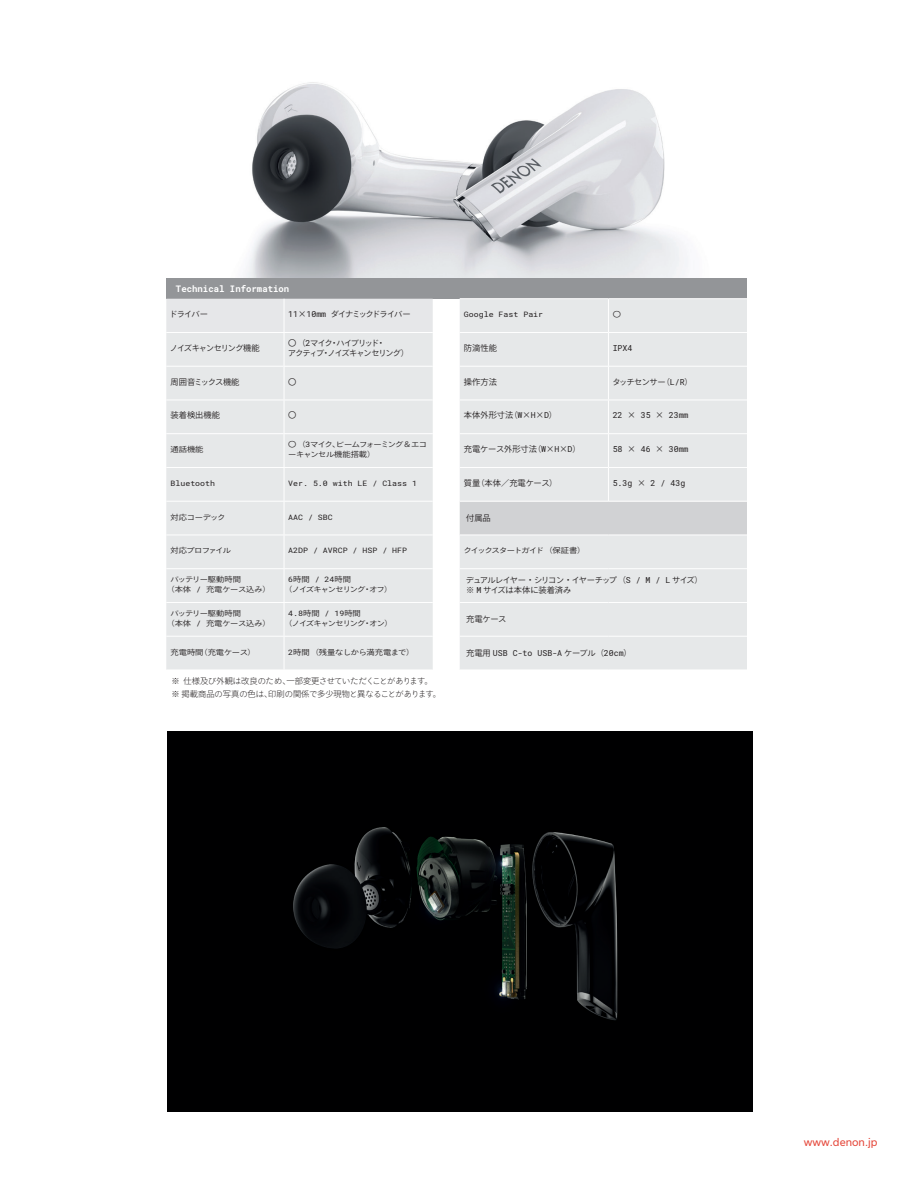
<style>
.page{position:relative;width:918px;height:1188px;background:#fff}
.page>*{position:absolute;margin:0;border:0;box-sizing:border-box;transform-origin:0 0}
.t1{font:10.5px "Usual";color:#e5483b}
.t2{font:700 9px "Roboto Mono";color:#fff}
.t3{font:8.25px/10.5px "Ryo Gothic Plus N";letter-spacing:-.06em;color:#231f20}
.t4{font:300 8.25px/13.5px "Ryo Gothic Plus N";color:#231f20}
.t5{font:8.25px "Roboto Mono";color:#231f20}
.t6{font:8.25px/10.5px "Ryo Gothic Plus N";letter-spacing:-.135em;color:#231f20}
.t7{font:8.25px "Ryo Gothic Plus N";letter-spacing:-.01em;color:#231f20}
.t8{font:8.25px "Ryo Gothic Plus N";letter-spacing:-.145em;color:#231f20}
.t9{font:8.25px "Ryo Gothic Plus N";letter-spacing:-.11em;color:#231f20}
.t10{font:7.35px "Roboto Mono";color:#231f20;scale:1.11 1}
.t11{font:7.35px/10.5px "Ryo Gothic Plus N";letter-spacing:-.02em;color:#231f20;scale:1.11 1}
.t12{font:7.35px/10.5px "Ryo Gothic Plus N";letter-spacing:-.06em;color:#231f20;scale:1.11 1}
.t13{font:7.35px "Ryo Gothic Plus N";letter-spacing:-.12em;color:#231f20;scale:1.11 1}
.t14{font:7.35px "Ryo Gothic Plus N";letter-spacing:-.11em;color:#231f20;scale:1.11 1}
.t15{font:7.35px "Ryo Gothic Plus N";letter-spacing:-.04em;color:#231f20;scale:1.11 1}
.t16{font:7.35px "Ryo Gothic Plus N";color:#231f20;scale:1.11 1}
.t17{font:7.35px "Ryo Gothic Plus N";letter-spacing:-.09em;color:#231f20;scale:1.11 1}
.t18{font:7.35px "Ryo Gothic Plus N";letter-spacing:-.035em;color:#231f20;scale:1.11 1}
.s1{font-family:"Roboto Mono"}
.s2{font-family:"Ryo Gothic Plus N"}
</style>
<div class="page">
<div style="left:166px;top:278px;width:581px;height:21px;background:#939598"></div>
<div style="left:166px;top:299px;width:581px;height:371px;background:#e6e8e9"></div>
<div style="left:166px;top:332px;width:581px;height:304px;background:#e6e8e9"></div>
<div style="left:460px;top:502px;width:287px;height:33px;background:#d1d2d4"></div>
<hr style="left:284px;top:299px;width:1px;height:33px;background:#fff">
<hr style="left:166px;top:332px;width:118px;height:1px;background:#fff">
<hr style="left:284px;top:332px;width:149px;height:1px;background:#fff">
<hr style="left:460px;top:332px;width:148px;height:1px;background:#fff">
<hr style="left:608px;top:333px;width:1px;height:33px;background:#fff">
<hr style="left:608px;top:367px;width:1px;height:33px;background:#fff">
<hr style="left:166px;top:400px;width:118px;height:1px;background:#fff">
<hr style="left:284px;top:400px;width:1px;height:33px;background:#fff">
<hr style="left:460px;top:400px;width:148px;height:1px;background:#fff">
<hr style="left:608px;top:400px;width:1px;height:33px;background:#fff">
<hr style="left:608px;top:434px;width:1px;height:33px;background:#fff">
<hr style="left:166px;top:467px;width:118px;height:1px;background:#fff">
<hr style="left:460px;top:467px;width:148px;height:1px;background:#fff">
<hr style="left:608px;top:468px;width:1px;height:33px;background:#fff">
<hr style="left:166px;top:366px;width:118px;height:1px;background:#fff">
<hr style="left:460px;top:366px;width:148px;height:1px;background:#fff">
<hr style="left:166px;top:433px;width:118px;height:1px;background:#fff">
<hr style="left:460px;top:433px;width:148px;height:1px;background:#fff">
<hr style="left:460px;top:501px;width:148px;height:1px;background:#fff">
<hr style="left:284px;top:434px;width:1px;height:33px;background:#fff">
<hr style="left:284px;top:468px;width:1px;height:33px;background:#fff">
<hr style="left:284px;top:333px;width:1px;height:33px;background:#fff">
<hr style="left:284px;top:367px;width:1px;height:33px;background:#fff">
<hr style="left:284px;top:366px;width:149px;height:1px;background:#fff">
<hr style="left:608px;top:332px;width:139px;height:1px;background:#fff">
<hr style="left:608px;top:366px;width:139px;height:1px;background:#fff">
<hr style="left:284px;top:400px;width:149px;height:1px;background:#fff">
<hr style="left:608px;top:400px;width:139px;height:1px;background:#fff">
<hr style="left:284px;top:433px;width:149px;height:1px;background:#fff">
<hr style="left:608px;top:433px;width:139px;height:1px;background:#fff">
<hr style="left:284px;top:467px;width:149px;height:1px;background:#fff">
<hr style="left:608px;top:467px;width:139px;height:1px;background:#fff">
<hr style="left:608px;top:501px;width:139px;height:1px;background:#fff">
<hr style="left:460px;top:602px;width:148px;height:1px;background:#fff">
<hr style="left:608px;top:602px;width:139px;height:1px;background:#fff">
<hr style="left:460px;top:636px;width:148px;height:1px;background:#fff">
<hr style="left:608px;top:636px;width:139px;height:1px;background:#fff">
<hr style="left:284px;top:603px;width:1px;height:33px;background:#fff">
<hr style="left:460px;top:298px;width:148px;height:1px;background:#fff">
<hr style="left:166px;top:501px;width:118px;height:1px;background:#fff">
<hr style="left:166px;top:535px;width:118px;height:1px;background:#fff">
<hr style="left:460px;top:535px;width:148px;height:1px;background:#fff">
<hr style="left:166px;top:568px;width:118px;height:1px;background:#fff">
<hr style="left:460px;top:568px;width:148px;height:1px;background:#fff">
<hr style="left:608px;top:568px;width:139px;height:1px;background:#fff">
<hr style="left:166px;top:636px;width:118px;height:1px;background:#fff">
<hr style="left:166px;top:602px;width:118px;height:1px;background:#fff">
<hr style="left:608px;top:299px;width:1px;height:33px;background:#fff">
<hr style="left:284px;top:502px;width:1px;height:33px;background:#fff">
<hr style="left:284px;top:535px;width:1px;height:33px;background:#fff">
<hr style="left:284px;top:569px;width:1px;height:33px;background:#fff">
<hr style="left:284px;top:637px;width:1px;height:33px;background:#fff">
<hr style="left:608px;top:298px;width:139px;height:1px;background:#fff">
<hr style="left:284px;top:501px;width:149px;height:1px;background:#fff">
<hr style="left:284px;top:535px;width:149px;height:1px;background:#fff">
<hr style="left:608px;top:535px;width:139px;height:1px;background:#fff">
<hr style="left:284px;top:568px;width:149px;height:1px;background:#fff">
<hr style="left:284px;top:636px;width:149px;height:1px;background:#fff">
<hr style="left:284px;top:602px;width:149px;height:1px;background:#fff">
<img style="left:167px;top:732px;width:585px;height:379px">
<img style="left:245px;top:82px;width:443px;height:196px">
<p class="t2" style="left:176px;top:282px;width:115px">Technical Information</p>
<p class="t3" style="left:169px;top:309px;width:40px">ドライバー</p>
<p class="t8" style="left:288px;top:309px;width:124px"><span class="s1">11</span>×<span class="s1">10mm</span> ダイナミックドライバー</p>
<p class="t10" style="left:464px;top:309px;width:73px">Google Fast Pair</p>
<p class="t12" style="left:613px;top:310px;width:9px">〇</p>
<p class="t9" style="left:170px;top:343px;width:92px">ノイズキャンセリング機能</p>
<p class="t6" style="left:288px;top:338px;width:123px">〇（<span class="s1">2</span>マイク・ハイブリッド・<br>アクティブ・ノイズキャンセリング）</p>
<p class="t3" style="left:464px;top:343px;width:34px">防滴性能</p>
<p class="t5" style="left:613px;top:342px;width:21px">IPX4</p>
<p class="t3" style="left:171px;top:377px;width:70px">周囲音ミックス機能</p>
<p class="t3" style="left:288px;top:377px;width:10px">〇</p>
<p class="t3" style="left:464px;top:377px;width:34px">操作方法</p>
<p class="t3" style="left:612px;top:377px;width:82px">タッチセンサー（<span class="s1">L/R</span>）</p>
<p class="t3" style="left:171px;top:410px;width:51px">装着検出機能</p>
<p class="t3" style="left:288px;top:410px;width:10px">〇</p>
<p class="t3" style="left:464px;top:410px;width:95px">本体外形寸法（<span class="s1">W</span>×<span class="s1">H</span>×<span class="s1">D</span>）</p>
<p class="t5" style="left:613px;top:410px;width:77px">22 <span class="s2">×</span> 35 <span class="s2">×</span> 23mm</p>
<p class="t12" style="left:171px;top:445px;width:31px">通話機能</p>
<p class="t12" style="left:288px;top:439px;width:127px">〇（<span class="s1">3</span>マイク、ビームフォーミング＆エコーキャンセル機能搭載）</p>
<p class="t7" style="left:464px;top:444px;width:118px">充電ケース外形寸法（<span class="s1">W</span>×<span class="s1">H</span>×<span class="s1">D</span>）</p>
<p class="t5" style="left:613px;top:443px;width:77px">58 <span class="s2">×</span> 46 <span class="s2">×</span> 30mm</p>
<p class="t10" style="left:171px;top:478px;width:42px">Bluetooth</p>
<p class="t10" style="left:288px;top:478px;width:117px">Ver. 5.0 with LE / Class 1</p>
<p class="t7" style="left:464px;top:478px;width:95px">質量（本体／充電ケース）</p>
<p class="t5" style="left:613px;top:477px;width:74px">5.3g <span class="s2">×</span> 2 / 43g</p>
<p class="t18" style="left:171px;top:512px;width:51px">対応コーデック</p>
<p class="t10" style="left:288px;top:512px;width:42px">AAC / SBC</p>
<p class="t3" style="left:466px;top:513px;width:26px">付属品</p>
<p class="t17" style="left:171px;top:546px;width:56px">対応プロファイル</p>
<p class="t10" style="left:288px;top:546px;width:109px">A2DP / AVRCP / HSP / HFP</p>
<p class="t14" style="left:463px;top:546px;width:111px">クイックスタートガイド（保証書）</p>
<p class="t11" style="left:167px;top:574px;width:95px;text-indent:4px">バッテリー駆動時間<br>（本体 <span class="s1">/</span> 充電ケース込み）</p>
<p class="t10" style="left:288px;top:574px;width:58px">6<span class="s2">時間</span> / 24<span class="s2">時間</span></p>
<p class="t13" style="left:284px;top:585px;width:99px">（ノイズキャンセリング・オフ）</p>
<p class="t3" style="left:466px;top:575px;width:238px">デュアルレイヤー・シリコン・イヤーチップ（<span class="s1">S / M / L</span> サイズ）※ <span class="s1">M</span> サイズは本体に装着済み</p>
<p class="t11" style="left:167px;top:608px;width:95px;text-indent:4px">バッテリー駆動時間<br>（本体 <span class="s1">/</span> 充電ケース込み）</p>
<p class="t10" style="left:288px;top:608px;width:67px">4.8<span class="s2">時間</span> / 19<span class="s2">時間</span></p>
<p class="t13" style="left:284px;top:619px;width:99px">（ノイズキャンセリング・オン）</p>
<p class="t3" style="left:466px;top:614px;width:42px">充電ケース</p>
<p class="t16" style="left:171px;top:647px;width:78px">充電時間（充電ケース）</p>
<p class="t15" style="left:288px;top:647px;width:115px"><span class="s1">2</span>時間（残量なしから満充電まで）</p>
<p class="t5" style="left:466px;top:647px;width:167px"><span class="s2">充電用</span> USB C-to USB-A <span class="s2">ケーブル（</span>20cm<span class="s2">）</span></p>
<p class="t4" style="left:171px;top:674px;width:271px">※ 仕様及び外観は改良のため、一部変更させていただくことがあります。※ 掲載商品の写真の色は、印刷の関係で多少現物と異なることがあります。</p>
<p class="t1" style="left:804px;top:1136px;width:75px">www.denon.jp</p>
</div>
